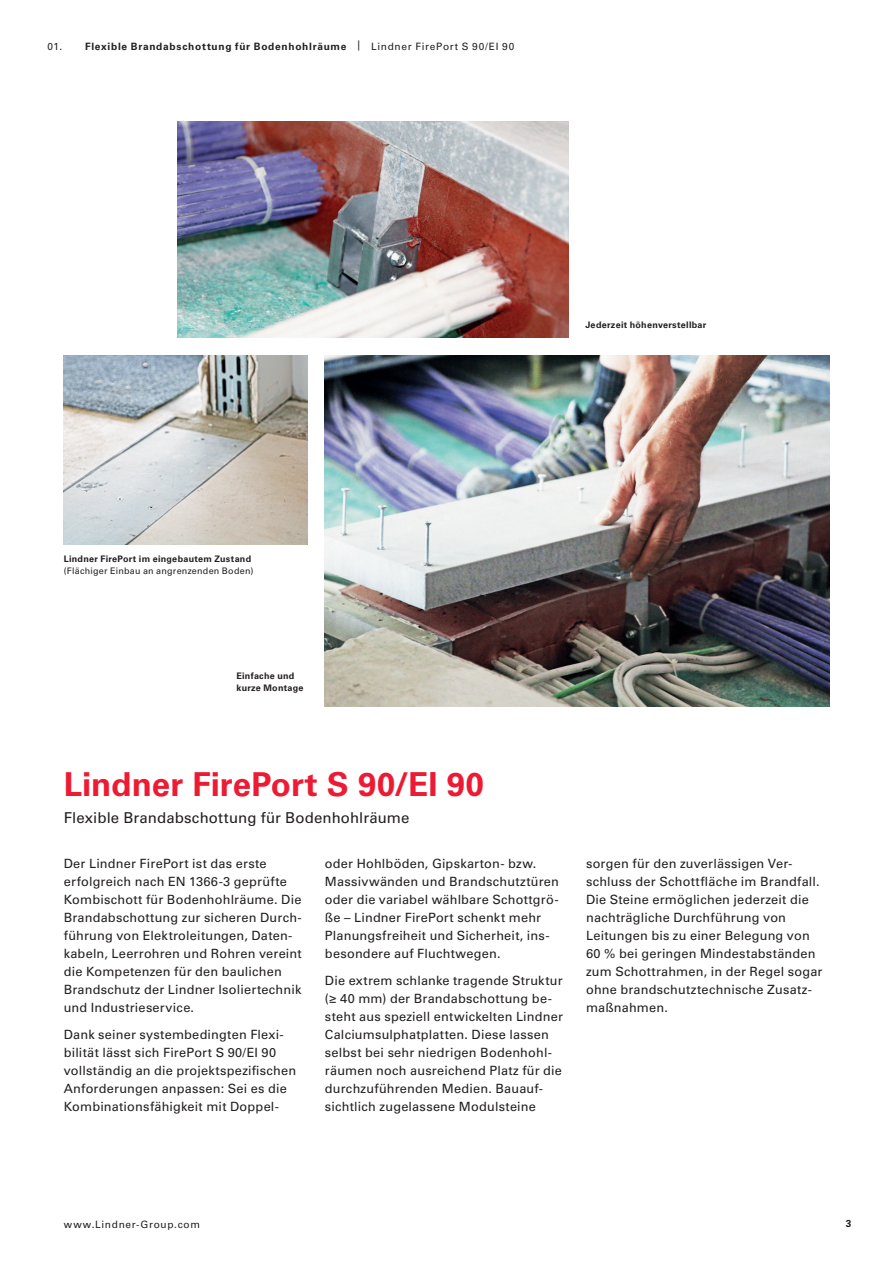
<style>
.page{position:relative;width:893px;height:1263px;background:#fff}
.page>*{position:absolute;margin:0;border:0;box-sizing:border-box;transform-origin:0 0}
.t1{font:700 33px "Univers LT Pro 65";color:#ed1a33}
.t2{font:15px "Univers LT Pro 55 Roman";letter-spacing:.005em;color:#231f20}
.t3{font:12.75px/18px "Univers LT Pro 55 Roman";letter-spacing:.015em;color:#231f20}
.t4{font:700 10.2px "Univers LT Pro 65";letter-spacing:.07em;color:#231f20}
.t5{font:10.2px "Univers LT Pro 55 Roman";letter-spacing:.07em;color:#231f20}
.t6{font:700 9px/12px "Univers LT Pro 65";letter-spacing:.03em;color:#231f20}
.t7{font:9px "Univers LT Pro 55 Roman";letter-spacing:.025em;color:#231f20}
.s1{font-family:"Univers LT Pro 55 Roman";font-weight:400}
</style>
<div class="page">
<img style="left:177px;top:121px;width:391px;height:216px">
<img style="left:325px;top:355px;width:504px;height:351px">
<img style="left:64px;top:355px;width:244px;height:189px">
<p class="t4" style="left:48px;top:39px;width:468px"><span class="s1">01.</span> Flexible Brandabschottung für Bodenhohlräume <span class="s1">| Lindner FirePort S 90/EI 90</span></p>
<p class="t6" style="left:585px;top:318px;width:122px">Jederzeit höhenverstellbar</p>
<p class="t6" style="left:64px;top:552px;width:189px">Lindner FirePort im eingebautem Zustand</p>
<p class="t7" style="left:64px;top:565px;width:191px">(Flächiger Einbau an angrenzenden Boden)</p>
<p class="t6" style="left:236px;top:669px;width:69px">Einfache und kurze Montage</p>
<h1 class="t1" style="left:64px;top:761px;width:422px">Lindner FirePort S 90/EI 90</h1>
<p class="t2" style="left:64px;top:807px;width:347px">Flexible Brandabschottung für Bodenhohlräume</p>
<p class="t3" style="left:64px;top:854px;width:239px">Der Lindner FirePort ist das erste erfolgreich nach EN 1366-3 geprüfte Kombischott für Bodenhohlräume. Die Brandabschottung zur sicheren Durch&shy;führung von Elektroleitungen, Daten&shy;kabeln, Leerrohren und Rohren vereint die Kompetenzen für den baulichen Brandschutz der Lindner Isoliertechnik und Industrieservice.</p>
<p class="t3" style="left:64px;top:1025px;width:234px">Dank seiner systembedingten Flexi&shy;bilität lässt sich FirePort S 90/EI 90 vollständig an die projektspezifischen Anforderungen anpassen: Sei es die Kombinationsfähigkeit mit Doppel-</p>
<p class="t3" style="left:325px;top:854px;width:236px">oder Hohlböden, Gipskarton- bzw.<br>Massivwänden und Brandschutztüren oder die variabel wählbare Schottgrö&shy;ße – Lindner FirePort schenkt mehr Planungsfreiheit und Sicherheit, ins&shy;besondere auf Fluchtwegen.</p>
<p class="t3" style="left:325px;top:971px;width:240px">Die extrem schlanke tragende Struktur (≥ 40 mm) der Brandabschottung be&shy;steht aus speziell entwickelten Lindner Calciumsulphatplatten. Diese lassen selbst bei sehr niedrigen Bodenhohl&shy;räumen noch ausreichend Platz für die durchzuführenden Medien. Bauauf&shy;sichtlich zugelassene Modulsteine</p>
<p class="t3" style="left:586px;top:854px;width:238px">sorgen für den zuverlässigen Ver&shy;schluss der Schottfläche im Brandfall.<br>Die Steine ermöglichen jederzeit die nachträgliche Durchführung von Leitungen bis zu einer Belegung von 60 % bei geringen Mindestabständen zum Schottrahmen, in der Regel sogar ohne brandschutztechnische Zusatz&shy;maßnahmen.</p>
<p class="t5" style="left:64px;top:1217px;width:138px">www.Lindner-Group.com</p>
<p class="t4" style="left:846px;top:1216px;width:7px">3</p>
</div>
